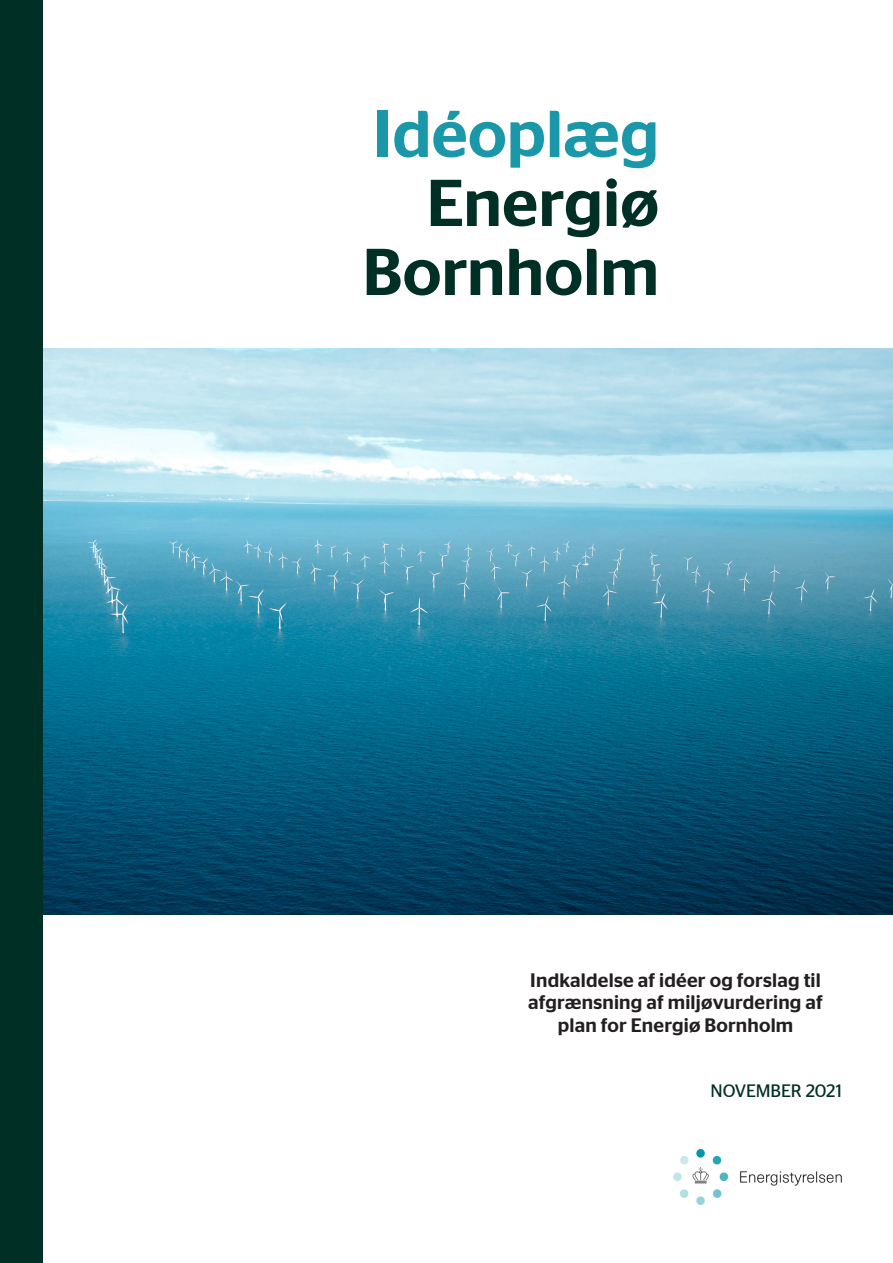
<style>
.page{position:relative;width:893px;height:1263px;background:#fff}
.page>*{position:absolute;margin:0;border:0;box-sizing:border-box;transform-origin:0 0}
.Overskrift_Forside{font:500 66px/69px "Stag Sans";color:#1a97a8;text-align:right}
.Overskrift_Forside-2{font:500 66px "Stag Sans";color:#003025}
.Overskrift_Forside2{font:500 19.5px/22.5px "Stag Sans";letter-spacing:.01em;color:#231f20;text-align:center}
.t1{font:18px "Stag Sans";letter-spacing:-.01em;color:#003025}
.s1{color:#003025}
</style>
<div class="page">
<img style="left:43px;top:349px;width:850px;height:565px">
<div style="left:0;top:0;width:43px;height:1263px;background:#003025"></div>
<img style="left:673px;top:1149px;width:169px;height:55px">
<p class="Overskrift_Forside" style="left:373px;top:99px;width:287px">Idéoplæg<br><span class="s1">Energiø</span></p>
<p class="Overskrift_Forside-2" style="left:363px;top:234px;width:298px">Bornholm</p>
<p class="Overskrift_Forside2" style="left:528px;top:968px;width:296px">Indkaldelse af idéer og forslag til afgrænsning af miljøvurdering af plan for Energiø Bornholm</p>
<p class="t1" style="left:710px;top:1080px;width:133px">NOVEMBER 2021</p>
</div>
